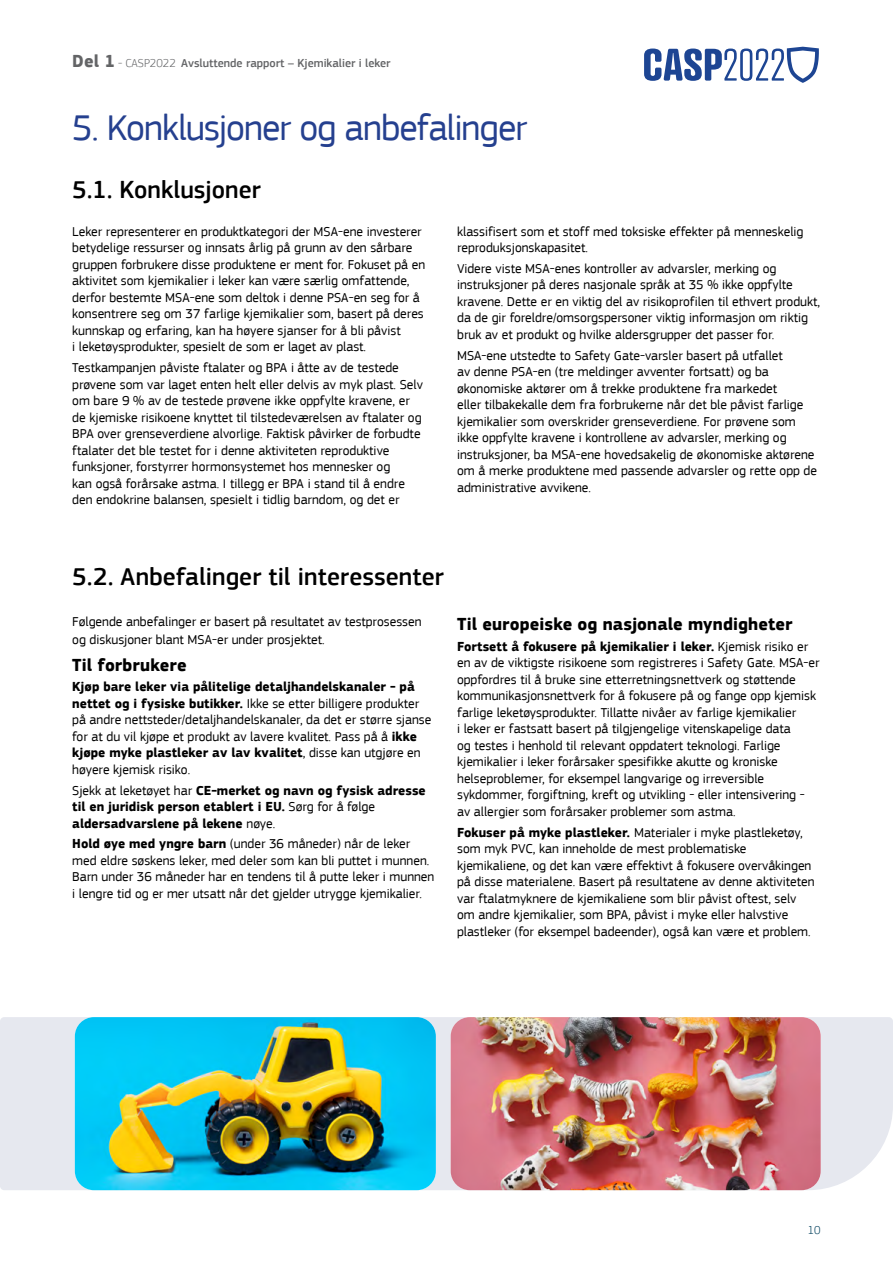
<style>
.page{position:relative;width:893px;height:1263px;background:#fff}
.page>*{position:absolute;margin:0;border:0;box-sizing:border-box;transform-origin:0 0}
.t1{font:37.5px "EC Square Sans Pro";letter-spacing:-.03em;color:#25408f}
.t2{font:500 25.5px "EC Square Sans Pro";color:#000}
.t3{font:700 18px "EC Square Sans Pro";letter-spacing:.005em;color:#000}
.t4{font:13.5px/16.5px "EC Square Sans Pro";color:#000}
.t5{font:700 13.5px/16.5px "EC Square Sans Pro";color:#000}
.t6{font:500 12px "EC Square Sans Pro";color:#636466}
.t7{font:300 12px "EC Square Sans Pro";color:#02405d}
.s1{font-weight:700;font-size:18px}
.s2{font-weight:300}
.s3{font-weight:700}
.s4{font-weight:400}
</style>
<div class="page">
<div style="left:0;top:1017px;width:893px;height:173px;background:#e6e8ef"></div>
<img style="left:75px;top:1017px;width:361px;height:173px">
<img style="left:451px;top:1017px;width:370px;height:173px">
<svg style="left:644px;top:47px;width:175px;height:36px"></svg>
<p class="t6" style="left:72px;top:56px;width:320px"><span class="s1">Del 1</span> <span class="s2">- CASP2022</span> Avsluttende rapport – Kjemikalier i leker</p>
<h1 class="t1" style="left:72px;top:105px;width:457px">5. Konklusjoner og anbefalinger</h1>
<h2 class="t2" style="left:72px;top:175px;width:190px">5.1. Konklusjoner</h2>
<p class="t4" style="left:457px;top:223px;width:348px">klassifisert som et stoff med toksiske effekter på menneskelig reproduksjonskapasitet.</p>
<p class="t4" style="left:457px;top:260px;width:365px">Videre viste MSA-enes kontroller av advarsler, merking og instruksjoner på deres nasjonale språk at 35 % ikke oppfylte kravene. Dette er en viktig del av risikoprofilen til ethvert produkt, da de gir foreldre/omsorgspersoner viktig informasjon om riktig bruk av et produkt og hvilke aldersgrupper det passer for.</p>
<p class="t4" style="left:457px;top:347px;width:361px">MSA-ene utstedte to Safety Gate-varsler basert på utfallet<br>av denne PSA-en (tre meldinger avventer fortsatt) og ba økonomiske aktører om å trekke produktene fra markedet<br>eller tilbakekalle dem fra forbrukerne når det ble påvist farlige kjemikalier som overskrider grenseverdiene. For prøvene som ikke oppfylte kravene i kontrollene av advarsler, merking og instruksjoner, ba MSA-ene hovedsakelig de økonomiske aktørene om å merke produktene med passende advarsler og rette opp de administrative avvikene.</p>
<p class="t4" style="left:72px;top:223px;width:354px">Leker representerer en produktkategori der MSA-ene investerer betydelige ressurser og innsats årlig på grunn av den sårbare gruppen forbrukere disse produktene er ment for. Fokuset på en aktivitet som kjemikalier i leker kan være særlig omfattende, derfor bestemte MSA-ene som deltok i denne PSA-en seg for å konsentrere seg om 37 farlige kjemikalier som, basert på deres kunnskap og erfaring, kan ha høyere sjanser for å bli påvist<br>i leketøysprodukter, spesielt de som er laget av plast.</p>
<p class="t4" style="left:72px;top:359px;width:352px">Testkampanjen påviste ftalater og BPA i åtte av de testede prøvene som var laget enten helt eller delvis av myk plast. Selv om bare 9 % av de testede prøvene ikke oppfylte kravene, er de kjemiske risikoene knyttet til tilstedeværelsen av ftalater og BPA over grenseverdiene alvorlige. Faktisk påvirker de forbudte ftalater det ble testet for i denne aktiviteten reproduktive funksjoner, forstyrrer hormonsystemet hos mennesker og<br>kan også forårsake astma. I tillegg er BPA i stand til å endre den endokrine balansen, spesielt i tidlig barndom, og det er</p>
<h2 class="t2" style="left:72px;top:562px;width:373px">5.2. Anbefalinger til interessenter</h2>
<p class="t4" style="left:72px;top:612px;width:351px;line-height:18px">Følgende anbefalinger er basert på resultatet av testprosessen og diskusjoner blant MSA-er under prosjektet.</p>
<h3 class="t3" style="left:72px;top:654px;width:116px">Til forbrukere</h3>
<p class="t4" style="left:72px;top:679px;width:361px"><span class="s3">Kjøp bare leker via pålitelige detaljhandelskanaler - på nettet og i fysiske butikker.</span> Ikke se etter billigere produkter på andre nettsteder/detaljhandelskanaler, da det er større sjanse for at du vil kjøpe et produkt av lavere kvalitet. Pass på å <span class="s3">ikke kjøpe myke plastleker av lav kvalitet</span>, disse kan utgjøre en høyere kjemisk risiko.</p>
<p class="t5" style="left:72px;top:782px;width:355px"><span class="s4">Sjekk at leketøyet har</span> CE-merket og navn og fysisk adresse til en juridisk person etablert i EU. <span class="s4">Sørg for å følge </span>aldersadvarslene på lekene <span class="s4">nøye.</span></p>
<p class="t4" style="left:72px;top:836px;width:364px"><span class="s3">Hold øye med yngre barn</span> (under 36 måneder) når de leker med eldre søskens leker, med deler som kan bli puttet i munnen.<br>Barn under 36 måneder har en tendens til å putte leker i munnen i lengre tid og er mer utsatt når det gjelder utrygge kjemikalier.</p>
<h3 class="t3" style="left:457px;top:613px;width:337px">Til europeiske og nasjonale myndigheter</h3>
<p class="t4" style="left:457px;top:638px;width:364px"><span class="s3">Fortsett å fokusere på kjemikalier i leker.</span> Kjemisk risiko er en av de viktigste risikoene som registreres i Safety Gate. MSA-er oppfordres til å bruke sine etterretningsnettverk og støttende kommunikasjonsnettverk for å fokusere på og fange opp kjemisk farlige leketøysprodukter. Tillatte nivåer av farlige kjemikalier<br>i leker er fastsatt basert på tilgjengelige vitenskapelige data<br>og testes i henhold til relevant oppdatert teknologi. Farlige kjemikalier i leker forårsaker spesifikke akutte og kroniske helseproblemer, for eksempel langvarige og irreversible sykdommer, forgiftning, kreft og utvikling - eller intensivering - av allergier som forårsaker problemer som astma.</p>
<p class="t4" style="left:457px;top:824px;width:359px"><span class="s3">Fokuser på myke plastleker.</span> Materialer i myke plastleketøy, som myk PVC, kan inneholde de mest problematiske kjemikaliene, og det kan være effektivt å fokusere overvåkingen på disse materialene. Basert på resultatene av denne aktiviteten var ftalatmyknere de kjemikaliene som blir påvist oftest, selv om andre kjemikalier, som BPA, påvist i myke eller halvstive plastleker (for eksempel badeender), også kan være et problem.</p>
<p class="t7" style="left:808px;top:1223px;width:14px">10</p>
</div>
